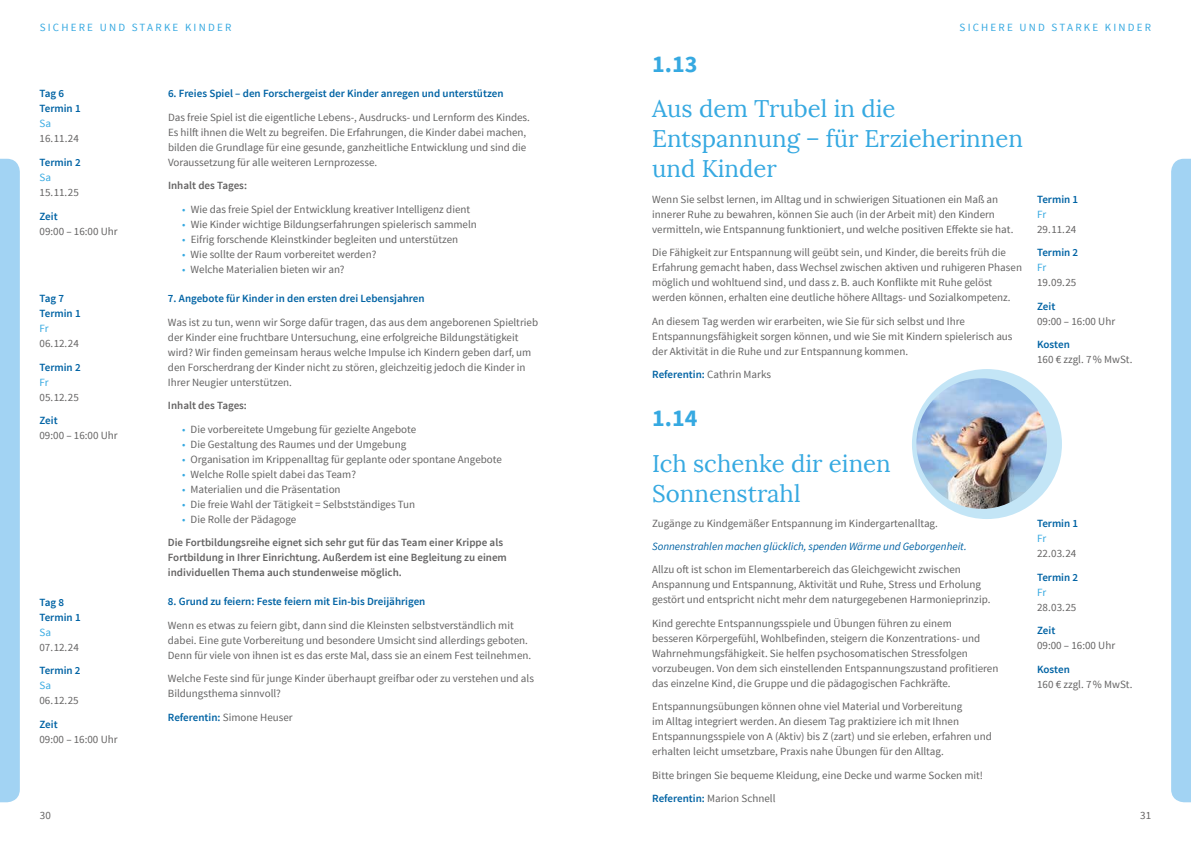
<style>
.page{position:relative;width:1191px;height:842px;background:#fff}
.page>*{position:absolute;margin:0;border:0;box-sizing:border-box;transform-origin:0 0}
.t1{font:24px/30px "Lora";color:#36a9e1}
.t2{font:700 24px "Source Sans Pro";color:#36a9e1}
.t3{font:11px/15px "Source Sans Pro";color:#646363}
.t4{font:600 11px/15px "Source Sans Pro";color:#0063a4}
.t5{font:600 11px/23.5px "Source Sans Pro";color:#646363}
.t6{font:11px "Source Sans Pro";letter-spacing:.2em;color:#36a9e1}
.t7{font:italic 11px "Source Sans Pro";color:#0063a4}
.s1{color:#36a9e1}
.s2{font-weight:400;color:#36a9e1}
.s3{font-weight:400}
.s4{font-weight:600;color:#0063a4}
</style>
<div class="page">
<div style="left:0;top:159px;width:20px;height:643px;background:#a2d3f3"></div>
<div style="left:1171px;top:159px;width:20px;height:643px;background:#a2d3f3"></div>
<div style="left:912px;top:369px;width:150px;height:150px;background:#c3e5f6;border-radius:50%"></div>
<img style="left:916px;top:378px;width:131px;height:131px;border-radius:65px">
<p class="t6" style="left:40px;top:21px;width:193px">SICHERE UND STARKE KINDER</p>
<p class="t6" style="left:959px;top:21px;width:193px">SICHERE UND STARKE KINDER</p>
<p class="t4" style="left:40px;top:87px;width:43px">Tag 6<br>Termin 1</p>
<p class="t6" style="left:40px;top:117px;width:13px">Sa</p>
<p class="t3" style="left:40px;top:131px;width:41px">16.11.24</p>
<p class="t4" style="left:40px;top:155px;width:43px">Termin 2</p>
<p class="t6" style="left:40px;top:170px;width:13px">Sa</p>
<p class="t3" style="left:40px;top:185px;width:41px">15.11.25</p>
<p class="t4" style="left:40px;top:209px;width:20px">Zeit</p>
<p class="t3" style="left:40px;top:224px;width:80px">09:00 – 16:00 Uhr</p>
<p class="t4" style="left:40px;top:291px;width:43px">Tag 7<br>Termin 1</p>
<p class="t6" style="left:40px;top:322px;width:11px">Fr</p>
<p class="t3" style="left:40px;top:336px;width:41px">06.12.24</p>
<p class="t4" style="left:40px;top:360px;width:43px">Termin 2</p>
<p class="t6" style="left:40px;top:375px;width:11px">Fr</p>
<p class="t3" style="left:40px;top:390px;width:41px">05.12.25</p>
<p class="t4" style="left:40px;top:413px;width:20px">Zeit</p>
<p class="t3" style="left:40px;top:428px;width:80px">09:00 – 16:00 Uhr</p>
<p class="t4" style="left:40px;top:595px;width:43px">Tag 8<br>Termin 1</p>
<p class="t6" style="left:40px;top:625px;width:13px">Sa</p>
<p class="t3" style="left:40px;top:640px;width:41px">07.12.24</p>
<p class="t4" style="left:39px;top:663px;width:43px">Termin 2</p>
<p class="t6" style="left:39px;top:679px;width:13px">Sa</p>
<p class="t3" style="left:39px;top:693px;width:41px">06.12.25</p>
<p class="t4" style="left:39px;top:717px;width:20px">Zeit</p>
<p class="t3" style="left:39px;top:732px;width:80px">09:00 – 16:00 Uhr</p>
<p class="t4" style="left:168px;top:86px;width:337px">6. Freies Spiel – den Forschergeist der Kinder anregen und unterstützen</p>
<p class="t3" style="left:168px;top:110px;width:363px">Das freie Spiel ist die eigentliche Lebens-, Ausdrucks- und Lernform des Kindes.<br>Es hilft ihnen die Welt zu begreifen. Die Erfahrungen, die Kinder dabei machen, bilden die Grundlage für eine gesunde, ganzheitliche Entwicklung und sind die Voraussetzung für alle weiteren Lernprozesse.</p>
<p class="t5" style="left:168px;top:174px;width:81px">Inhalt des Tages:</p>
<p class="t3" style="left:182px;top:202px;width:289px"><span class="s1">•</span> Wie das freie Spiel der Entwicklung kreativer Intelligenz dient</p>
<p class="t3" style="left:182px;top:217px;width:296px"><span class="s1">•</span> Wie Kinder wichtige Bildungserfahrungen spielerisch sammeln</p>
<p class="t3" style="left:182px;top:232px;width:277px"><span class="s1">•</span> Eifrig forschende Kleinstkinder begleiten und unterstützen</p>
<p class="t3" style="left:182px;top:247px;width:196px"><span class="s1">•</span> Wie sollte der Raum vorbereitet werden?</p>
<p class="t3" style="left:182px;top:262px;width:164px"><span class="s1">•</span> Welche Materialien bieten wir an?</p>
<p class="t4" style="left:168px;top:291px;width:258px">7. Angebote für Kinder in den ersten drei Lebensjahren</p>
<p class="t3" style="left:168px;top:315px;width:372px">Was ist zu tun, wenn wir Sorge dafür tragen, das aus dem angeborenen Spieltrieb der Kinder eine fruchtbare Untersuchung, eine erfolgreiche Bildungstätigkeit wird? Wir finden gemeinsam heraus welche Impulse ich Kindern geben darf, um den Forscherdrang der Kinder nicht zu stören, gleichzeitig jedoch die Kinder in Ihrer Neugier unterstützen.</p>
<p class="t5" style="left:168px;top:394px;width:81px">Inhalt des Tages:</p>
<p class="t3" style="left:182px;top:422px;width:235px"><span class="s1">•</span> Die vorbereitete Umgebung für gezielte Angebote</p>
<p class="t3" style="left:182px;top:437px;width:226px"><span class="s1">•</span> Die Gestaltung des Raumes und der Umgebung</p>
<p class="t3" style="left:182px;top:452px;width:321px"><span class="s1">•</span> Organisation im Krippenalltag für geplante oder spontane Angebote</p>
<p class="t3" style="left:182px;top:467px;width:175px"><span class="s1">•</span> Welche Rolle spielt dabei das Team?</p>
<p class="t3" style="left:182px;top:482px;width:160px"><span class="s1">•</span> Materialien und die Präsentation</p>
<p class="t3" style="left:182px;top:497px;width:235px"><span class="s1">•</span> Die freie Wahl der Tätigkeit = Selbstständiges Tun</p>
<p class="t5" style="left:168px;top:507px;width:337px;text-indent:14px"><span class="s2">•</span> <span class="s3">Die Rolle der Pädagoge<br></span>Die Fortbildungsreihe eignet sich sehr gut für das Team einer Krippe als</p>
<p class="t5" style="left:168px;top:550px;width:340px;line-height:15px">Fortbildung in Ihrer Einrichtung. Außerdem ist eine Begleitung zu einem individuellen Thema auch stundenweise möglich.</p>
<p class="t4" style="left:168px;top:594px;width:259px">8. Grund zu feiern: Feste feiern mit Ein-bis Dreijährigen</p>
<p class="t3" style="left:168px;top:618px;width:365px">Wenn es etwas zu feiern gibt, dann sind die Kleinsten selbstverständlich mit dabei. Eine gute Vorbereitung und besondere Umsicht sind allerdings geboten.<br>Denn für viele von ihnen ist es das erste Mal, dass sie an einem Fest teilnehmen.</p>
<p class="t3" style="left:168px;top:671px;width:367px">Welche Feste sind für junge Kinder überhaupt greifbar oder zu verstehen und als<br>Bildungsthema sinnvoll?</p>
<p class="t3" style="left:168px;top:710px;width:126px"><span class="s4">Referentin:</span> Simone Heuser</p>
<h1 class="t2" style="left:652px;top:49px;width:47px">1.13</h1>
<h1 class="t1" style="left:652px;top:94px;width:372px">Aus dem Trubel in die<br>Entspannung – für Erzieherinnen und Kinder</h1>
<p class="t3" style="left:652px;top:192px;width:363px">Wenn Sie selbst lernen, im Alltag und in schwierigen Situationen ein Maß an innerer Ruhe zu bewahren, können Sie auch (in der Arbeit mit) den Kindern vermitteln, wie Entspannung funktioniert, und welche positiven Effekte sie hat.</p>
<p class="t3" style="left:652px;top:245px;width:371px">Die Fähigkeit zur Entspannung will geübt sein, und Kinder, die bereits früh die Erfahrung gemacht haben, dass Wechsel zwischen aktiven und ruhigeren Phasen möglich und wohltuend sind, und dass z.B. auch Konflikte mit Ruhe gelöst werden können, erhalten eine deutliche höhere Alltags- und Sozialkompetenz.</p>
<p class="t3" style="left:652px;top:314px;width:362px">An diesem Tag werden wir erarbeiten, wie Sie für sich selbst und Ihre<br>Entspannungsfähigkeit sorgen können, und wie Sie mit Kindern spielerisch aus der Aktivität in die Ruhe und zur Entspannung kommen.</p>
<p class="t3" style="left:652px;top:367px;width:120px"><span class="s4">Referentin:</span> Cathrin Marks</p>
<h1 class="t2" style="left:652px;top:403px;width:47px">1.14</h1>
<h1 class="t1" style="left:652px;top:449px;width:240px">Ich schenke dir einen<br>Sonnenstrahl</h1>
<p class="t3" style="left:652px;top:516px;width:287px">Zugänge zu Kindgemäßer Entspannung im Kindergartenalltag.</p>
<p class="t7" style="left:652px;top:539px;width:316px">Sonnenstrahlen machen glücklich, spenden Wärme und Geborgenheit.</p>
<p class="t3" style="left:652px;top:562px;width:340px">Allzu oft ist schon im Elementarbereich das Gleichgewicht zwischen<br>Anspannung und Entspannung, Aktivität und Ruhe, Stress und Erholung gestört und entspricht nicht mehr dem naturgegebenen Harmonieprinzip.</p>
<p class="t3" style="left:652px;top:616px;width:348px">Kind gerechte Entspannungsspiele und Übungen führen zu einem<br>besseren Körpergefühl, Wohlbefinden, steigern die Konzentrations- und Wahrnehmungsfähigkeit. Sie helfen psychosomatischen Stressfolgen vorzubeugen. Von dem sich einstellenden Entspannungszustand profitieren das einzelne Kind, die Gruppe und die pädagogischen Fachkräfte.</p>
<p class="t3" style="left:652px;top:699px;width:341px">Entspannungsübungen können ohne viel Material und Vorbereitung<br>im Alltag integriert werden. An diesem Tag praktiziere ich mit Ihnen Entspannungsspiele von A (Aktiv) bis Z (zart) und sie erleben, erfahren und erhalten leicht umsetzbare, Praxis nahe Übungen für den Alltag.</p>
<p class="t3" style="left:652px;top:764px;width:332px;line-height:23.5px">Bitte bringen Sie bequeme Kleidung, eine Decke und warme Socken mit!<br><span class="s4">Referentin:</span> Marion Schnell</p>
<p class="t4" style="left:1037px;top:192px;width:43px">Termin 1</p>
<p class="t6" style="left:1037px;top:207px;width:11px">Fr</p>
<p class="t3" style="left:1037px;top:222px;width:41px">29.11.24</p>
<p class="t4" style="left:1037px;top:245px;width:43px">Termin 2</p>
<p class="t6" style="left:1037px;top:261px;width:11px">Fr</p>
<p class="t3" style="left:1037px;top:275px;width:41px">19.09.25</p>
<p class="t4" style="left:1037px;top:299px;width:20px">Zeit</p>
<p class="t3" style="left:1037px;top:314px;width:80px">09:00 – 16:00 Uhr</p>
<p class="t4" style="left:1037px;top:337px;width:34px">Kosten</p>
<p class="t3" style="left:1037px;top:352px;width:97px">160 € zzgl. 7% MwSt.</p>
<p class="t4" style="left:1037px;top:516px;width:43px">Termin 1</p>
<p class="t6" style="left:1037px;top:532px;width:11px">Fr</p>
<p class="t3" style="left:1037px;top:546px;width:41px">22.03.24</p>
<p class="t4" style="left:1037px;top:570px;width:43px">Termin 2</p>
<p class="t6" style="left:1037px;top:585px;width:11px">Fr</p>
<p class="t3" style="left:1037px;top:600px;width:41px">28.03.25</p>
<p class="t4" style="left:1037px;top:623px;width:20px">Zeit</p>
<p class="t3" style="left:1037px;top:638px;width:80px">09:00 – 16:00 Uhr</p>
<p class="t4" style="left:1037px;top:662px;width:34px">Kosten</p>
<p class="t3" style="left:1037px;top:677px;width:97px">160 € zzgl. 7% MwSt.</p>
<p class="t3" style="left:40px;top:808px;width:13px">30</p>
<p class="t3" style="left:1140px;top:808px;width:13px">31</p>
</div>
